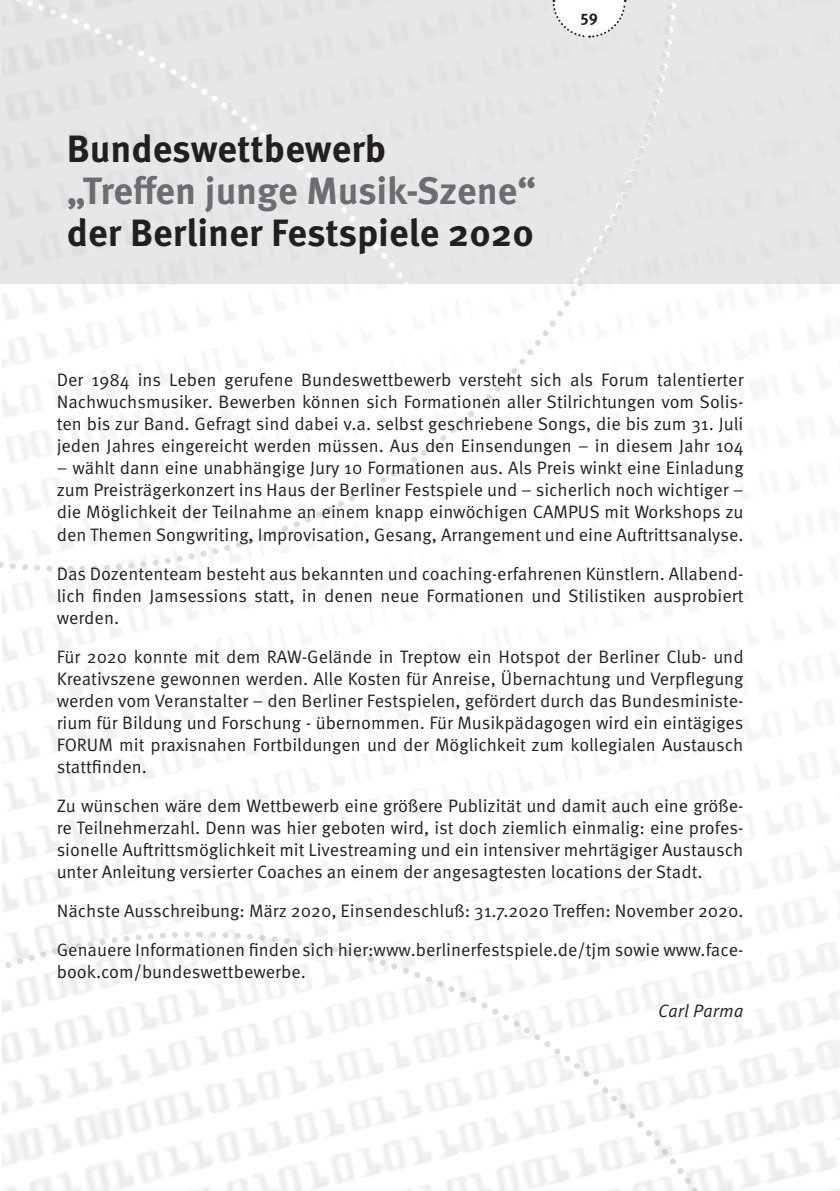
<style>
.page{position:relative;width:840px;height:1191px;background:#fff}
.page>*{position:absolute;margin:0;border:0;box-sizing:border-box;transform-origin:0 0}
.t1{font:700 38px "Meta OT";color:#231f20}
.t2{font:700 38px "Meta OT";letter-spacing:-.005em;color:#6c6d70}
.t3{font:18px/22px "Meta OT Norm";color:#231f20;text-align:justify}
.t4{font:18px "Meta OT Norm Ita";color:#231f20}
.t5{font:700 16px "Meta OT";color:#231f20}
</style>
<div class="page">
<svg style="left:0;top:284px;width:70px;height:291px"></svg>
<svg style="left:76px;top:0;width:601px;height:575px"></svg>
<svg style="left:0;top:0;width:70px;height:284px;background:#e3e4e6"></svg>
<svg style="left:551px;top:0;width:75px;height:39px"></svg>
<h1 class="t1" style="left:67px;top:124px;width:321px">Bundeswettbewerb</h1>
<h1 class="t2" style="left:67px;top:166px;width:470px">„Treffen junge Musik-Szene“</h1>
<h1 class="t1" style="left:67px;top:208px;width:468px">der Berliner Festspiele 2020</h1>
<p class="t5" style="left:580px;top:7px;width:19px">59</p>
<p class="t3" style="left:57px;top:369px;width:688px">Der 1984 ins Leben gerufene Bundeswettbewerb versteht sich als Forum talentierter Nachwuchsmusiker. Bewerben können sich Formationen aller Stilrichtungen vom Solis&shy;ten bis zur Band. Gefragt sind dabei v.a. selbst geschriebene Songs, die bis zum 31. Juli jeden Jahres eingereicht werden müssen. Aus den Einsendungen – in diesem Jahr 104</p>
<p class="t3" style="left:57px;top:457px;width:688px">– wählt dann eine unabhängige Jury 10 Formationen aus. Als Preis winkt eine Einladung zum Preisträgerkonzert ins Haus der Berliner Festspiele und – sicherlich noch wichtiger – die Möglichkeit der Teilnahme an einem knapp einwöchigen CAMPUS mit Workshops zu den Themen Songwriting, Improvisation, Gesang, Arrangement und eine Auftrittsanalyse.</p>
<p class="t3" style="left:57px;top:562px;width:688px">Das Dozententeam besteht aus bekannten und coaching-erfahrenen Künstlern. Allabend&shy;lich finden Jamsessions statt, in denen neue Formationen und Stilistiken ausprobiert werden.</p>
<p class="t3" style="left:57px;top:645px;width:688px">Für 2020 konnte mit dem RAW-Gelände in Treptow ein Hotspot der Berliner Club- und Kreativszene gewonnen werden. Alle Kosten für Anreise, Übernachtung und Verpflegung werden vom Veranstalter – den Berliner Festspielen, gefördert durch das Bundesministe&shy;rium für Bildung und Forschung - übernommen. Für Musikpädagogen wird ein eintägiges FORUM mit praxisnahen Fortbildungen und der Möglichkeit zum kollegialen Austausch stattfinden.</p>
<p class="t3" style="left:57px;top:794px;width:688px">Zu wünschen wäre dem Wettbewerb eine größere Publizität und damit auch eine größe&shy;re Teilnehmerzahl. Denn was hier geboten wird, ist doch ziemlich einmalig: eine profes&shy;sionelle Auftrittsmöglichkeit mit Livestreaming und ein intensiver mehrtägiger Austausch unter Anleitung versierter Coaches an einem der angesagtesten locations der Stadt.</p>
<p class="t3" style="left:57px;top:891px;width:687px;line-height:39px">Nächste Ausschreibung: März 2020, Einsendeschluß: 31.7.2020 Treffen: November 2020.<br>Genauere Informationen finden sich hier:www.berlinerfestspiele.de/tjm sowie www.face-</p>
<p class="t3" style="left:57px;top:960px;width:250px">book.com/bundeswettbewerbe.</p>
<p class="t4" style="left:657px;top:999px;width:87px">Carl Parma</p>
</div>
